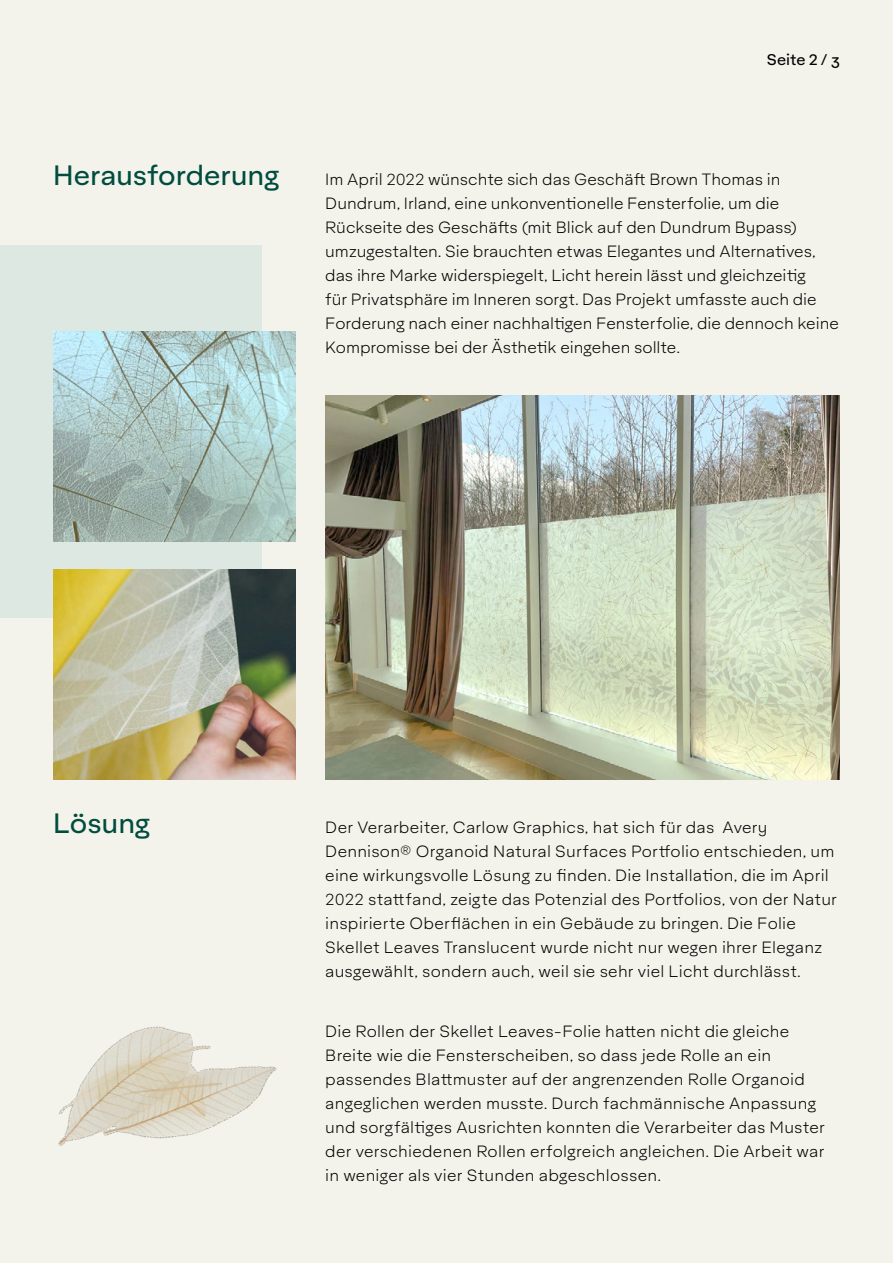
<style>
.page{position:relative;width:893px;height:1263px;background:#f3f3eb}
.page>*{position:absolute;margin:0;border:0;box-sizing:border-box;transform-origin:0 0}
.t1{font:27px "Aktifo A";color:#004d3f}
.t2{font:300 15.75px/24px "Aktifo A";letter-spacing:.01em;color:#000}
.t3{font:15px "Aktifo A";color:#000}
</style>
<div class="page">
<div style="left:0;top:245px;width:262px;height:372px;background:#dde8e2"></div>
<img style="left:53px;top:332px;width:243px;height:210px">
<img style="left:53px;top:569px;width:243px;height:210px">
<img style="left:325px;top:395px;width:515px;height:384px">
<img style="left:58px;top:1026px;width:219px;height:120px">
<h1 class="t1" style="left:53px;top:159px;width:228px">Herausforderung</h1>
<p class="t3" style="left:767px;top:50px;width:75px">Seite 2 / 3</p>
<p class="t2" style="left:325px;top:167px;width:515px">Im April 2022 wünschte sich das Geschäft Brown Thomas in Dundrum, Irland, eine unkonventionelle Fensterfolie, um die Rückseite des Geschäfts (mit Blick auf den Dundrum Bypass) umzugestalten. Sie brauchten etwas Elegantes und Alternatives, das ihre Marke widerspiegelt, Licht herein lässt und gleichzeitig<br>für Privatsphäre im Inneren sorgt. Das Projekt umfasste auch die Forderung nach einer nachhaltigen Fensterfolie, die dennoch keine Kompromisse bei der Ästhetik eingehen sollte.</p>
<h1 class="t1" style="left:53px;top:807px;width:99px">Lösung</h1>
<p class="t2" style="left:325px;top:815px;width:513px">Der Verarbeiter, Carlow Graphics, hat sich für das Avery Dennison® Organoid Natural Surfaces Portfolio entschieden, um eine wirkungsvolle Lösung zu finden. Die Installation, die im April 2022 stattfand, zeigte das Potenzial des Portfolios, von der Natur inspirierte Oberflächen in ein Gebäude zu bringen. Die Folie Skellet Leaves Translucent wurde nicht nur wegen ihrer Eleganz ausgewählt, sondern auch, weil sie sehr viel Licht durchlässt.</p>
<p class="t2" style="left:325px;top:1019px;width:501px">Die Rollen der Skellet Leaves-Folie hatten nicht die gleiche Breite wie die Fensterscheiben, so dass jede Rolle an ein passendes Blattmuster auf der angrenzenden Rolle Organoid angeglichen werden musste. Durch fachmännische Anpassung und sorgfältiges Ausrichten konnten die Verarbeiter das Muster der verschiedenen Rollen erfolgreich angleichen. Die Arbeit war in weniger als vier Stunden abgeschlossen.</p>
</div>
